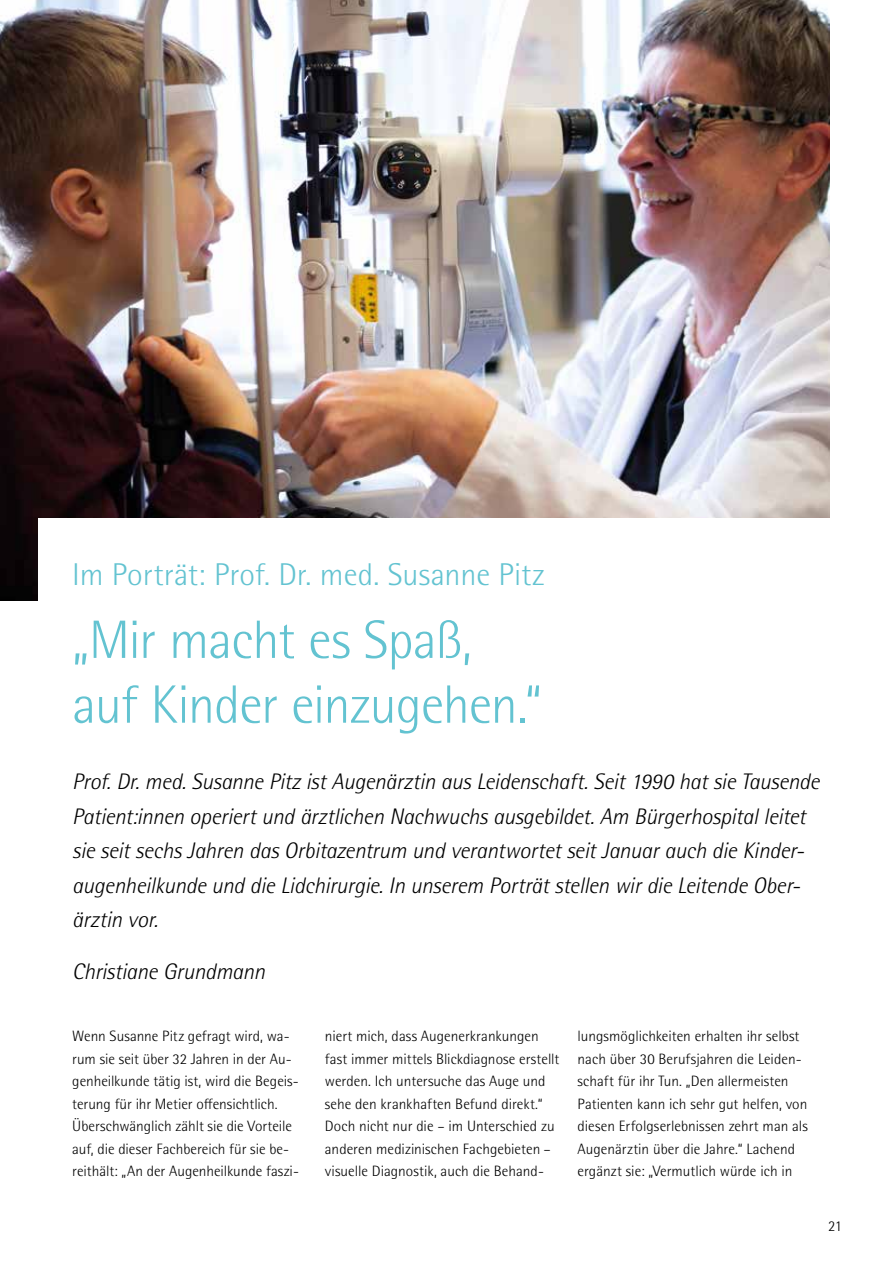
<style>
.page{position:relative;width:893px;height:1263px;background:#fff}
.page>*{position:absolute;margin:0;border:0;box-sizing:border-box;transform-origin:0 0}
.t1{font:300 54px/64.8px "Rotis Semi Sans Pro";letter-spacing:-.02em;color:#63c3d1}
.t2{font:300 31.5px "Rotis Semi Sans Pro";color:#63c3d1}
.t3{font:italic 300 22.5px/34.5px "Rotis Semi Sans Pro";letter-spacing:-.01em;color:#000}
.t4{font:300 15px/22.5px "Rotis Semi Sans Pro";color:#000}
</style>
<div class="page">
<img style="left:0;top:0;width:829px;height:600px">
<div style="left:38px;top:518px;width:800px;height:139px;background:#fff"></div>
<h2 class="t2" style="left:72px;top:556px;width:474px">Im Porträt: Prof. Dr. med. Susanne Pitz</h2>
<h1 class="t1" style="left:72px;top:608px;width:471px">„Mir macht es Spaß, auf Kinder einzugehen.“</h1>
<p class="t3" style="left:72px;top:765px;width:749px">Prof. Dr. med. Susanne Pitz ist Augenärztin aus Leidenschaft. Seit 1990 hat sie Tausende Patient:innen operiert und ärztlichen Nachwuchs ausgebildet. Am Bürgerhospital leitet sie seit sechs Jahren das Orbitazentrum und verantwortet seit Januar auch die Kinder&shy;augenheilkunde und die Lidchirurgie. In unserem Porträt stellen wir die Leitende Ober&shy;ärztin vor.</p>
<h3 class="t3" style="left:72px;top:954px;width:194px">Christiane Grundmann</h3>
<p class="t4" style="left:72px;top:1025px;width:228px">Wenn Susanne Pitz gefragt wird, wa&shy;rum sie seit über 32 Jahren in der Au&shy;genheilkunde tätig ist, wird die Begeis&shy;terung für ihr Metier offensichtlich.<br>Überschwänglich zählt sie die Vorteile auf, die dieser Fachbereich für sie be&shy;reithält: „An der Augenheilkunde faszi-</p>
<p class="t4" style="left:325px;top:1025px;width:236px">niert mich, dass Augenerkrankungen fast immer mittels Blickdiagnose erstellt werden. Ich untersuche das Auge und sehe den krankhaften Befund direkt.“ Doch nicht nur die – im Unterschied zu anderen medizinischen Fachgebieten – visuelle Diagnostik, auch die Behand-</p>
<p class="t4" style="left:578px;top:1025px;width:232px">lungsmöglichkeiten erhalten ihr selbst nach über 30 Berufsjahren die Leiden&shy;schaft für ihr Tun. „Den allermeisten Patienten kann ich sehr gut helfen, von diesen Erfolgserlebnissen zehrt man als Augenärztin über die Jahre.“ Lachend ergänzt sie: „Vermutlich würde ich in</p>
<p class="t4" style="left:828px;top:1215px;width:15px">21</p>
</div>
